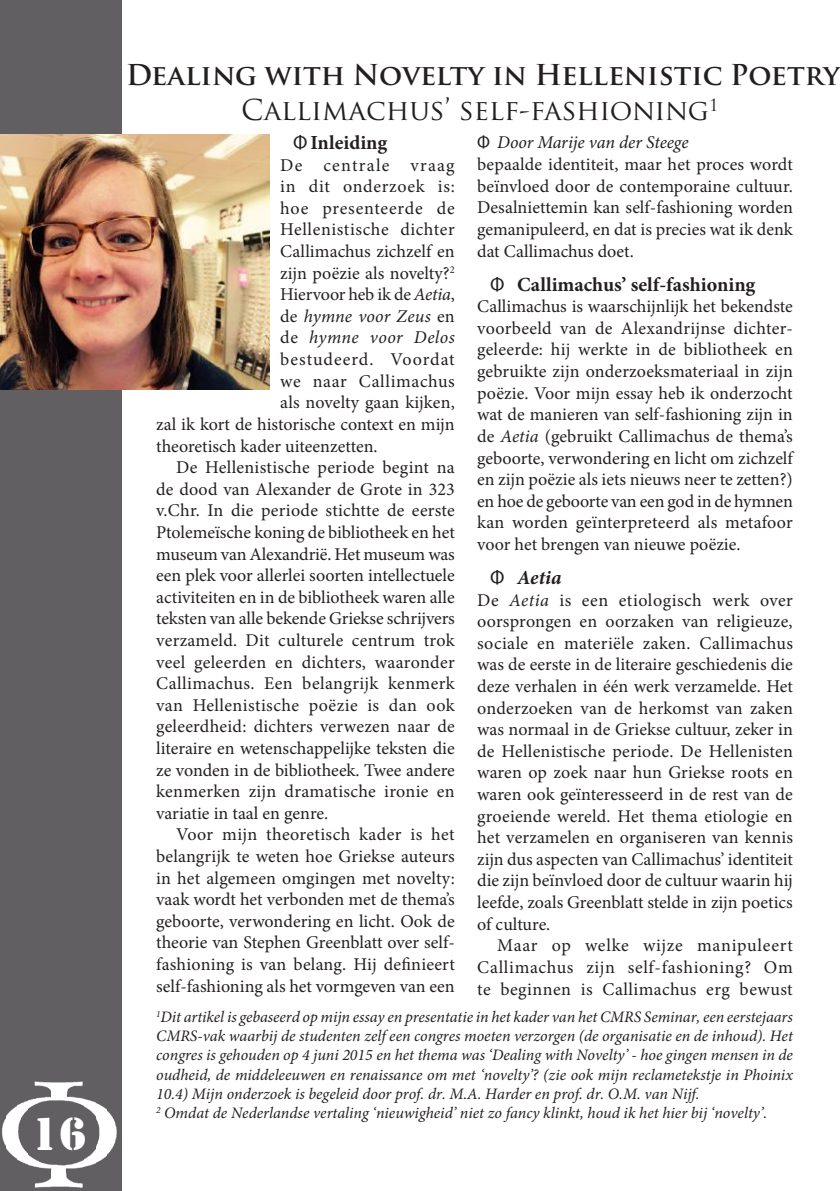
<style>
.page{position:relative;width:840px;height:1191px;background:#fff}
.page>*{position:absolute;margin:0;border:0;box-sizing:border-box;transform-origin:0 0}
.t1{font:48px "Stencil";color:#fff}
.t2{font:700 28px "Trajan Pro";color:#241f1f}
.t3{font:28px "Trajan Pro";color:#241f1f}
.t4{font:700 20px "Minion Pro";color:#241f1f}
.t5{font:italic 700 20px "Minion Pro";color:#241f1f}
.t6{font:18px/21.6px "Minion Pro";letter-spacing:.005em;color:#241f1f;text-align:justify}
.t7{font:18px "Minion Pro";letter-spacing:.025em;color:#241f1f}
.t8{font:italic 18px "Minion Pro";letter-spacing:.005em;color:#241f1f}
.t9{font:18px "Minion Pro";letter-spacing:.03em;color:#241f1f}
.t10{font:18px "Minion Pro";letter-spacing:.055em;color:#241f1f}
.t11{font:18px "Minion Pro";letter-spacing:.04em;color:#241f1f}
.t12{font:18px "Minion Pro";letter-spacing:.045em;color:#241f1f}
.t13{font:18px "Minion Pro";letter-spacing:.035em;color:#241f1f}
.t14{font:italic 18px "Minion Pro";letter-spacing:.025em;color:#241f1f}
.t15{font:18px "Minion Pro";letter-spacing:.07em;color:#241f1f}
.t16{font:italic 16px/19.2px "Minion Pro";color:#241f1f}
.s1{font-family:"Myriad Pro";font-weight:400}
.s2{font-family:"Myriad Pro";font-style:normal}
.s3{font-style:italic}
.s4{font-style:normal}
.s5{font-family:"Myriad Pro";font-weight:400;font-style:normal}
</style>
<div class="page">
<div style="left:0;top:0;width:122px;height:1191px;background:#615f61"></div>
<img style="left:2px;top:1081px;width:115px;height:107px">
<img style="left:0;top:134px;width:269px;height:255px">
<h1 class="t1" style="left:31px;top:1106px;width:57px">16</h1>
<h2 class="t2" style="left:126px;top:57px;width:715px">Dealing with Novelty in Hellenistic Poetry</h2>
<h2 class="t3" style="left:241px;top:92px;width:478px">CALLIMACHUS’ SELF-FASHIONING<sup>1</sup></h2>
<p class="t4" style="left:293px;top:128px;width:96px"><span class="s1">Φ</span>Inleiding</p>
<p class="t8" style="left:477px;top:129px;width:213px"><span class="s2">Φ</span> Door Marije van der Steege</p>
<p class="t15" style="left:280px;top:153px;width:176px">De centrale vraag</p>
<p class="t11" style="left:280px;top:174px;width:176px">in dit onderzoek is:</p>
<p class="t12" style="left:280px;top:196px;width:176px">hoe presenteerde de</p>
<p class="t9" style="left:280px;top:218px;width:176px">Hellenistische dichter</p>
<p class="t6" style="left:280px;top:240px;width:176px">Callimachus zichzelf en</p>
<p class="t6" style="left:280px;top:262px;width:176px">zijn poëzie als novelty?<sup>2</sup></p>
<p class="t6" style="left:280px;top:284px;width:176px">Hiervoor heb ik de <span class="s3">Aetia</span>,</p>
<p class="t8" style="left:280px;top:304px;width:176px"><span class="s4">de</span> hymne voor Zeus <span class="s4">en</span></p>
<p class="t14" style="left:280px;top:325px;width:176px"><span class="s4">de</span> hymne voor Delos</p>
<p class="t10" style="left:280px;top:347px;width:176px">bestudeerd. Voordat</p>
<p class="t13" style="left:280px;top:369px;width:176px">we naar Callimachus</p>
<p class="t6" style="left:280px;top:392px;width:176px">als novelty gaan kijken,</p>
<p class="t6" style="left:156px;top:413px;width:300px">zal ik kort de historische context en mijn</p>
<p class="t6" style="left:156px;top:435px;width:223px">theoretisch kader uiteenzetten.</p>
<p class="t6" style="left:176px;top:456px;width:280px">De Hellenistische periode begint na</p>
<p class="t6" style="left:156px;top:478px;width:300px">de dood van Alexander de Grote in 323</p>
<p class="t6" style="left:156px;top:500px;width:300px">v.Chr. In die periode stichtte de eerste</p>
<p class="t6" style="left:156px;top:521px;width:300px">Ptolemeïsche koning de bibliotheek en het</p>
<p class="t6" style="left:156px;top:543px;width:300px">museum van Alexandrië. Het museum was</p>
<p class="t6" style="left:156px;top:564px;width:300px">een plek voor allerlei soorten intellectuele</p>
<p class="t6" style="left:156px;top:586px;width:300px">activiteiten en in de bibliotheek waren alle</p>
<p class="t6" style="left:156px;top:608px;width:300px">teksten van alle bekende Griekse schrijvers</p>
<p class="t6" style="left:156px;top:629px;width:300px">verzameld. Dit culturele centrum trok</p>
<p class="t6" style="left:156px;top:651px;width:300px">veel geleerden en dichters, waaronder</p>
<p class="t7" style="left:156px;top:671px;width:300px">Callimachus. Een belangrijk kenmerk</p>
<p class="t7" style="left:156px;top:693px;width:300px">van Hellenistische poëzie is dan ook</p>
<p class="t6" style="left:156px;top:716px;width:300px">geleerdheid: dichters verwezen naar de</p>
<p class="t6" style="left:156px;top:737px;width:300px">literaire en wetenschappelijke teksten die</p>
<p class="t6" style="left:156px;top:759px;width:300px">ze vonden in de bibliotheek. Twee andere</p>
<p class="t6" style="left:156px;top:780px;width:300px">kenmerken zijn dramatische ironie en</p>
<p class="t6" style="left:156px;top:802px;width:173px">variatie in taal en genre.</p>
<p class="t6" style="left:176px;top:824px;width:280px">Voor mijn theoretisch kader is het</p>
<p class="t6" style="left:156px;top:845px;width:300px">belangrijk te weten hoe Griekse auteurs</p>
<p class="t6" style="left:156px;top:867px;width:300px">in het algemeen omgingen met novelty:</p>
<p class="t6" style="left:156px;top:888px;width:300px">vaak wordt het verbonden met de thema’s</p>
<p class="t6" style="left:156px;top:910px;width:300px">geboorte, verwondering en licht. Ook de</p>
<p class="t6" style="left:156px;top:932px;width:300px">theorie van Stephen Greenblatt over self-</p>
<p class="t6" style="left:156px;top:953px;width:300px">fashioning is van belang. Hij definieert</p>
<p class="t6" style="left:156px;top:975px;width:300px">self-fashioning als het vormgeven van een</p>
<p class="t6" style="left:477px;top:154px;width:317px">bepaalde identiteit, maar het proces wordt beïnvloed door de contemporaine cultuur.<br>Desalniettemin kan self-fashioning worden gemanipuleerd, en dat is precies wat ik denk dat Callimachus doet.</p>
<p class="t4" style="left:489px;top:270px;width:267px"><span class="s1">Φ</span> Callimachus’ self-fashioning</p>
<p class="t6" style="left:477px;top:296px;width:317px">Callimachus is waarschijnlijk het bekendste voorbeeld van de Alexandrijnse dichter&shy;geleerde: hij werkte in de bibliotheek en gebruikte zijn onderzoeksmateriaal in zijn poëzie. Voor mijn essay heb ik onderzocht wat de manieren van self-fashioning zijn in de <span class="s3">Aetia</span> (gebruikt Callimachus de thema’s geboorte, verwondering en licht om zichzelf en zijn poëzie als iets nieuws neer te zetten?) en hoe de geboorte van een god in de hymnen kan worden geïnterpreteerd als metafoor voor het brengen van nieuwe poëzie.</p>
<p class="t5" style="left:489px;top:563px;width:73px"><span class="s5">Φ</span> Aetia</p>
<p class="t6" style="left:477px;top:589px;width:317px">De <span class="s3">Aetia</span> is een etiologisch werk over oorsprongen en oorzaken van religieuze, sociale en materiële zaken. Callimachus was de eerste in de literaire geschiedenis die deze verhalen in één werk verzamelde. Het onderzoeken van de herkomst van zaken was normaal in de Griekse cultuur, zeker in de Hellenistische periode. De Hellenisten waren op zoek naar hun Griekse roots en waren ook geïnteresseerd in de rest van de groeiende wereld. Het thema etiologie en het verzamelen en organiseren van kennis zijn dus aspecten van Callimachus’ identiteit die zijn beïnvloed door de cultuur waarin hij leefde, zoals Greenblatt stelde in zijn poetics of culture.</p>
<p class="t6" style="left:477px;top:935px;width:317px;text-indent:20px">Maar op welke wijze manipuleert Callimachus zijn self-fashioning? Om te beginnen is Callimachus erg bewust</p>
<p class="t16" style="left:156px;top:1007px;width:638px"><sup>1</sup>Dit artikel is gebaseerd op mijn essay en presentatie in het kader van het CMRS Seminar, een eerstejaars CMRS-vak waarbij de studenten zelf een congres moeten verzorgen (de organisatie en de inhoud). Het congres is gehouden op 4 juni 2015 en het thema was ‘Dealing with Novelty’ - hoe gingen mensen in de oudheid, de middeleeuwen en renaissance om met ‘novelty’? (zie ook mijn reclametekstje in Phoinix 10.4) Mijn onderzoek is begeleid door prof. dr. M.A. Harder en prof. dr. O.M. van Nijf.<br><sup>2</sup> Omdat de Nederlandse vertaling ‘nieuwigheid’ niet zo fancy klinkt, houd ik het hier bij ‘novelty’.</p>
</div>
